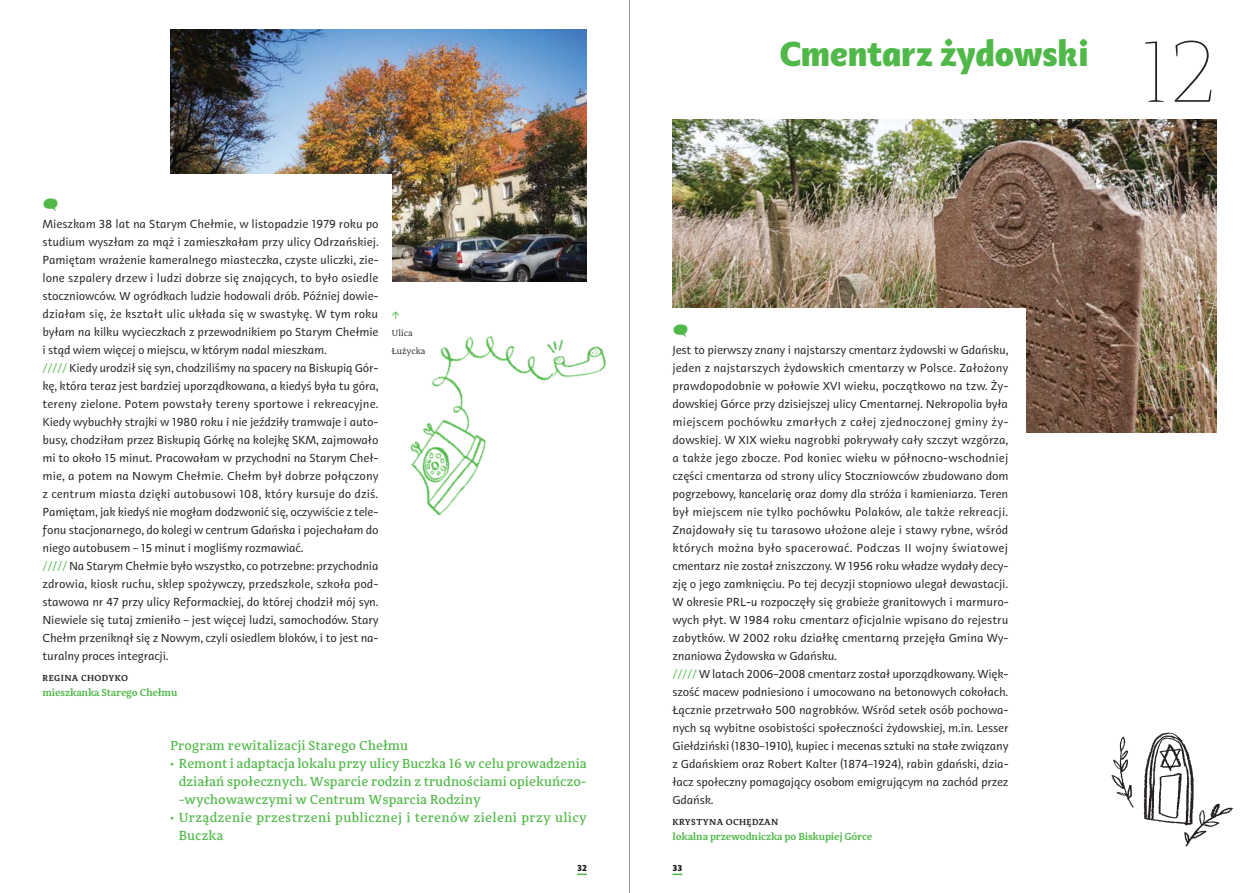
<style>
.page{position:relative;width:1259px;height:893px;background:#fff}
.page>*{position:absolute;margin:0;border:0;box-sizing:border-box;transform-origin:0 0}
.t1{font:200 90px "Adagio Serif";color:#231f20}
.t2{font:900 36px "Adagio Sans Script";color:#50b848}
.t3{font:500 13.5px/18px "Adagio Serif";color:#50b848;text-align:justify}
.t4{font:500 13.5px/18px "Adagio Serif";letter-spacing:.02em;color:#50b848}
.t5{font:13.5px "Bello Words Body";color:#50b848}
.t6{font:12px/18px "Adagio Sans Script";letter-spacing:-.015em;color:#231f20}
.t7{font:600 10.5px "Adagio Serif";letter-spacing:-.015em;color:#50b848}
.t8{font:600 9px "Adagio Serif";letter-spacing:.045em;color:#231f20}
.t9{font:9px/18px "Adagio Serif";color:#231f20}
.t10{font:900 9px "Adagio Sans Script";color:#231f20}
.s1{color:#50b848}
</style>
<div class="page">
<hr style="left:629px;top:0;width:1px;height:893px;background:#939598">
<img style="left:170px;top:30px;width:417px;height:155px">
<div style="left:21px;top:174px;width:371px;height:125px;background:#fff"></div>
<img style="left:672px;top:120px;width:544px;height:313px">
<div style="left:655px;top:308px;width:371px;height:179px;background:#fff"></div>
<img style="left:1111px;top:732px;width:123px;height:115px">
<img style="left:392px;top:185px;width:301px;height:331px">
<svg style="left:393px;top:311px;width:6px;height:8px"></svg>
<p class="t5" style="left:43px;top:197px;width:17px">?</p>
<p class="t6" style="left:43px;top:215px;width:338px">Mieszkam 38 lat na Starym Chełmie, w listopadzie 1979 roku po studium wyszłam za mąż i zamieszkałam przy ulicy Odrzańskiej.<br>Pamiętam wrażenie kameralnego miasteczka, czyste uliczki, zie&shy;lone szpalery drzew i ludzi dobrze się znających, to było osiedle stoczniowców. W ogródkach ludzie hodowali drób. Później dowie&shy;działam się, że kształt ulic układa się w swastykę. W tym roku byłam na kilku wycieczkach z przewodnikiem po Starym Chełmie i stąd wiem więcej o miejscu, w którym nadal mieszkam.<br><span class="s1">/////</span> Kiedy urodził się syn, chodziliśmy na spacery na Biskupią Gór&shy;kę, która teraz jest bardziej uporządkowana, a kiedyś była tu góra, tereny zielone. Potem powstały tereny sportowe i rekreacyjne.<br>Kiedy wybuchły strajki w 1980 roku i nie jeździły tramwaje i auto&shy;busy, chodziłam przez Biskupią Górkę na kolejkę SKM, zajmowało mi to około 15 minut. Pracowałam w przychodni na Starym Cheł&shy;mie, a potem na Nowym Chełmie. Chełm był dobrze połączony z centrum miasta dzięki autobusowi 108, który kursuje do dziś.<br>Pamiętam, jak kiedyś nie mogłam dodzwonić się, oczywiście z tele&shy;fonu stacjonarnego, do kolegi w centrum Gdańska i pojechałam do niego autobusem – 15 minut i mogliśmy rozmawiać.<br><span class="s1">/////</span> Na Starym Chełmie było wszystko, co potrzebne: przychodnia zdrowia, kiosk ruchu, sklep spożywczy, przedszkole, szkoła pod&shy;stawowa nr 47 przy ulicy Reformackiej, do której chodził mój syn.<br>Niewiele się tutaj zmieniło – jest więcej ludzi, samochodów. Stary Chełm przeniknął się z Nowym, czyli osiedlem bloków, i to jest na&shy;turalny proces integracji.</p>
<p class="t8" style="left:43px;top:672px;width:87px">Regina Chodyko</p>
<p class="t7" style="left:43px;top:685px;width:136px">mieszkanka Starego Chełmu</p>
<p class="t9" style="left:392px;top:324px;width:35px">Ulica<br>Łużycka</p>
<p class="t3" style="left:170px;top:736px;width:239px">Program rewitalizacji Starego Chełmu</p>
<p class="t3" style="left:179px;top:754px;width:409px;text-indent:-9px">• Remont i adaptacja lokalu przy ulicy Buczka 16 w celu prowadzenia działań społecznych. Wsparcie rodzin z trudnościami opiekuńczo--wychowawczymi w Centrum Wsparcia Rodziny</p>
<p class="t4" style="left:179px;top:808px;width:409px;text-indent:-8px">• Urządzenie przestrzeni publicznej i terenów zieleni przy ulicy<br>Buczka</p>
<h2 class="t2" style="left:780px;top:29px;width:310px">Cmentarz żydowski</h2>
<p class="t5" style="left:672px;top:323px;width:17px">?</p>
<p class="t6" style="left:672px;top:341px;width:338px">Jest to pierwszy znany i najstarszy cmentarz żydowski w Gdańsku, jeden z najstarszych żydowskich cmentarzy w Polsce. Założony prawdopodobnie w połowie XVI wieku, początkowo na tzw. Ży&shy;dowskiej Górce przy dzisiejszej ulicy Cmentarnej. Nekropolia była miejscem pochówku zmarłych z całej zjednoczonej gminy ży&shy;dowskiej. W XIX wieku nagrobki pokrywały cały szczyt wzgórza, a także jego zbocze. Pod koniec wieku w północno-wschodniej części cmentarza od strony ulicy Stoczniowców zbudowano dom pogrzebowy, kancelarię oraz domy dla stróża i kamieniarza. Teren był miejscem nie tylko pochówku Polaków, ale także rekreacji.<br>Znajdowały się tu tarasowo ułożone aleje i stawy rybne, wśród których można było spacerować. Podczas II wojny światowej cmentarz nie został zniszczony. W 1956 roku władze wydały decy&shy;zję o jego zamknięciu. Po tej decyzji stopniowo ulegał dewastacji.<br>W okresie PRL-u rozpoczęły się grabieże granitowych i marmuro&shy;wych płyt. W 1984 roku cmentarz oficjalnie wpisano do rejestru zabytków. W 2002 roku działkę cmentarną przejęła Gmina Wy&shy;znaniowa Żydowska w Gdańsku.<br><span class="s1">/////</span> W latach 2006–2008 cmentarz został uporządkowany. Więk&shy;szość macew podniesiono i umocowano na betonowych cokołach.<br>Łącznie przetrwało 500 nagrobków. Wśród setek osób pochowa&shy;nych są wybitne osobistości społeczności żydowskiej, m.in. Lesser Giełdziński (1830–1910), kupiec i mecenas sztuki na stałe związany z Gdańskiem oraz Robert Kalter (1874–1924), rabin gdański, dzia&shy;łacz społeczny pomagający osobom emigrującym na zachód przez Gdańsk.</p>
<p class="t8" style="left:672px;top:816px;width:107px">Krystyna Ochędzan</p>
<p class="t7" style="left:672px;top:829px;width:201px">lokalna przewodniczka po Biskupiej Górce</p>
<p class="t10" style="left:577px;top:862px;width:11px">32</p>
<p class="t10" style="left:672px;top:862px;width:11px">33</p>
<h1 class="t1" style="left:1138px;top:16px;width:80px">12</h1>
</div>
